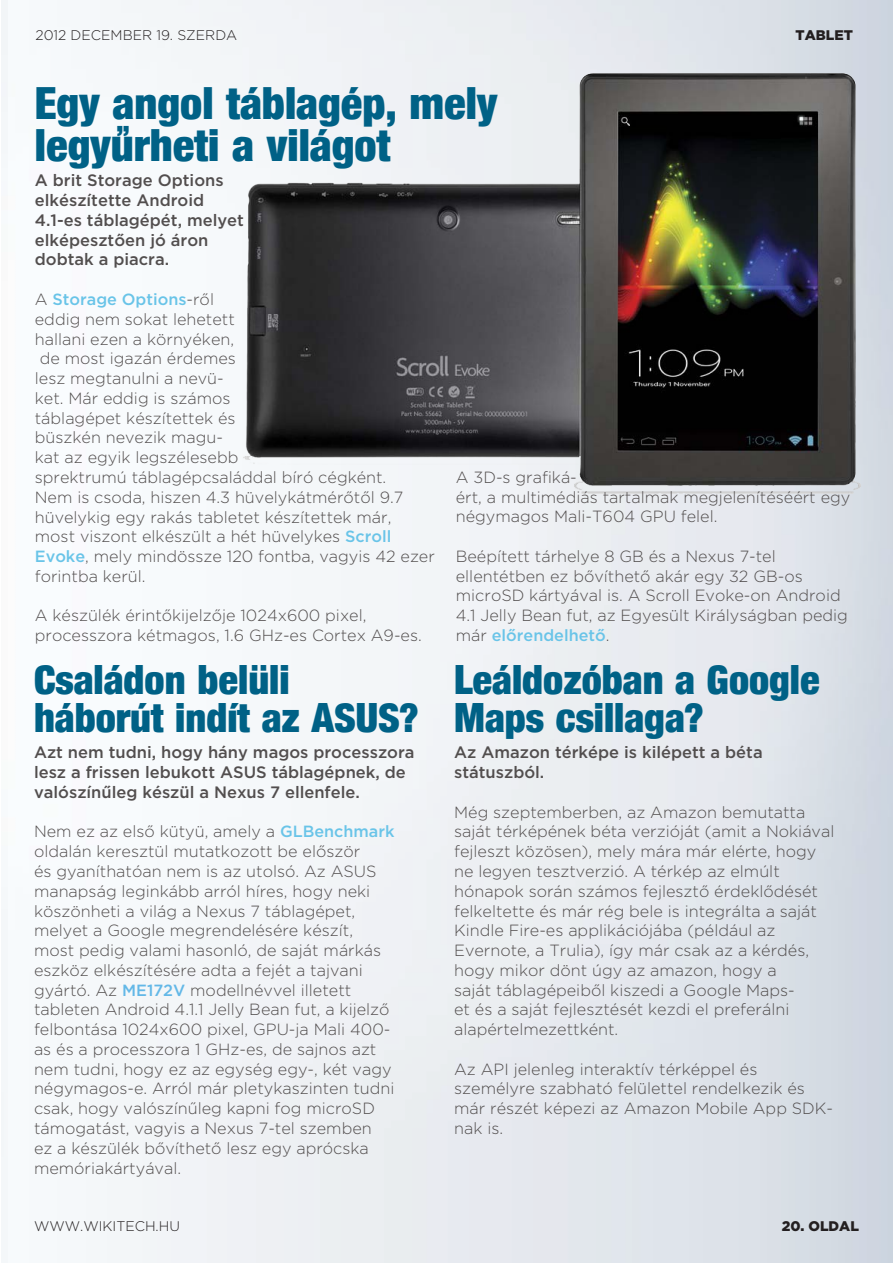
<style>
.page{position:relative;width:893px;height:1263px;background:#fff}
.page>*{position:absolute;margin:0;border:0;box-sizing:border-box;transform-origin:0 0}
.cimlap_hasab{font:44.4px/42px "Harvest";color:#006186}
.cimlap_hasab-2{font:40.35px/38.1px "Harvest";color:#006186}
.cimlap_hasab-3{font:29.1px "Harvest";color:#006186}
.text{font:500 16.5px/19.8px "Gotham";color:#524e4e}
.text-2{font:300 16.2px/19.8px "Gotham";color:#524e4e}
.text-3{font:300 16.2px "Gotham";color:#69c4e8}
.text_datum{font:300 13.95px "Gotham";color:#231f20}
.text_www{font:300 13.95px "Gotham";color:#231f20}
.text_oldalszam{font:900 13.95px "Gotham";color:#231f20}
.text_tartalom{font:900 13.95px "Gotham";color:#231f20}
.s1{color:#524e4e}
.s2{color:#69c4e8}
.s3{color:#63b8e7}
</style>
<div class="page">
<img style="left:196px;top:18px;width:697px;height:579px">
<p class="text_datum" style="left:35px;top:27px;width:203px">2012 DECEMBER 19. SZERDA</p>
<p class="text_tartalom" style="left:796px;top:27px;width:59px">TABLET</p>
<p class="cimlap_hasab" style="left:35px;top:82px;width:464px">Egy angol táblagép, mely legyurheti a világot</p>
<p class="cimlap_hasab-3" style="left:130px;top:141px;width:15px;rotate:-180deg">“</p>
<p class="text" style="left:35px;top:170px;width:190px">A brit Storage Options</p>
<p class="text" style="left:35px;top:190px;width:171px">elkészítette Android</p>
<p class="text" style="left:35px;top:210px;width:211px">4.1-es táblagépét, melyet</p>
<p class="text" style="left:35px;top:230px;width:175px">elképesztően jó áron</p>
<p class="text" style="left:35px;top:249px;width:136px">dobtak a piacra.</p>
<p class="text-3" style="left:35px;top:290px;width:181px"><span class="s1">A</span> Storage Options<span class="s1">-ről</span></p>
<p class="text-2" style="left:35px;top:309px;width:202px">eddig nem sokat lehetett</p>
<p class="text-2" style="left:35px;top:329px;width:201px">hallani ezen a környéken,</p>
<p class="text-2" style="left:40px;top:348px;width:198px">de most igazán érdemes</p>
<p class="text-2" style="left:35px;top:368px;width:190px">lesz megtanulni a nevü-</p>
<p class="text-2" style="left:35px;top:388px;width:197px">ket. Már eddig is számos</p>
<p class="text-2" style="left:35px;top:408px;width:202px">táblagépet készítettek és</p>
<p class="text-2" style="left:35px;top:427px;width:190px">büszkén nevezik magu-</p>
<p class="text-2" style="left:35px;top:447px;width:205px">kat az egyik legszélesebb</p>
<p class="text-2" style="left:35px;top:467px;width:402px">sprektrumú táblagépcsaláddal bíró cégként.<br>Nem is csoda, hiszen 4.3 hüvelykátmérőtől 9.7 hüvelykig egy rakás tabletet készítettek már, most viszont elkészült a hét hüvelykes <span class="s2">Scroll Evoke</span>, mely mindössze 120 fontba, vagyis 42 ezer forintba kerül.</p>
<p class="text-2" style="left:35px;top:605px;width:389px">A készülék érintőkijelzője 1024x600 pixel, processzora kétmagos, 1.6 GHz-es Cortex A9-es.</p>
<p class="cimlap_hasab-2" style="left:34px;top:660px;width:257px">Családon belüli</p>
<p class="cimlap_hasab-2" style="left:34px;top:698px;width:386px">háborút indít az ASUS?</p>
<p class="text" style="left:34px;top:742px;width:382px">Azt nem tudni, hogy hány magos processzora lesz a frissen lebukott ASUS táblagépnek, de valószínűleg készül a Nexus 7 ellenfele.</p>
<p class="text-2" style="left:34px;top:821px;width:362px">Nem ez az első kütyü, amely a <span class="s2">GLBenchmark </span>oldalán keresztül mutatkozott be először<br>és gyaníthatóan nem is az utolsó. Az ASUS manapság leginkább arról híres, hogy neki köszönheti a világ a Nexus 7 táblagépet, melyet a Google megrendelésére készít, most pedig valami hasonló, de saját márkás eszköz elkészítésére adta a fejét a tajvani gyártó. Az <span class="s3">ME172V</span> modellnévvel illetett tableten Android 4.1.1 Jelly Bean fut, a kijelző felbontása 1024x600 pixel, GPU-ja Mali 400- as és a processzora 1 GHz-es, de sajnos azt nem tudni, hogy ez az egység egy-, két vagy négymagos-e. Arról már pletykaszinten tudni csak, hogy valószínűleg kapni fog microSD támogatást, vagyis a Nexus 7-tel szemben<br>ez a készülék bővíthető lesz egy aprócska memóriakártyával.</p>
<p class="text-2" style="left:456px;top:467px;width:123px">A 3D-s grafiká-</p>
<p class="text-2" style="left:456px;top:487px;width:396px">ért, a multimédiás tartalmak megjelenítéséért egy négymagos Mali-T604 GPU felel.</p>
<p class="text-2" style="left:456px;top:546px;width:394px">Beépített tárhelye 8 GB és a Nexus 7-tel ellentétben ez bővíthető akár egy 32 GB-os microSD kártyával is. A Scroll Evoke-on Android 4.1 Jelly Bean fut, az Egyesült Királyságban pedig már <span class="s2">előrendelhető</span>.</p>
<p class="cimlap_hasab-2" style="left:454px;top:660px;width:367px">Leáldozóban a Google<br>Maps csillaga?</p>
<p class="text" style="left:454px;top:742px;width:310px">Az Amazon térképe is kilépett a béta státuszból.</p>
<p class="text-2" style="left:454px;top:802px;width:382px">Még szeptemberben, az Amazon bemutatta saját térképének béta verzióját (amit a Nokiával fejleszt közösen), mely mára már elérte, hogy ne legyen tesztverzió. A térkép az elmúlt hónapok során számos fejlesztő érdeklődését felkeltette és már rég bele is integrálta a saját Kindle Fire-es applikációjába (például az Evernote, a Trulia), így már csak az a kérdés, hogy mikor dönt úgy az amazon, hogy a<br>saját táblagépeiből kiszedi a Google Maps-<br>et és a saját fejlesztését kezdi el preferálni alapértelmezettként.</p>
<p class="text-2" style="left:454px;top:1059px;width:380px">Az API jelenleg interaktív térképpel és személyre szabható felülettel rendelkezik és már részét képezi az Amazon Mobile App SDK&shy;nak is.</p>
<p class="text_www" style="left:34px;top:1218px;width:148px">WWW.WIKITECH.HU</p>
<p class="text_oldalszam" style="left:782px;top:1217px;width:79px">20. OLDAL</p>
</div>
